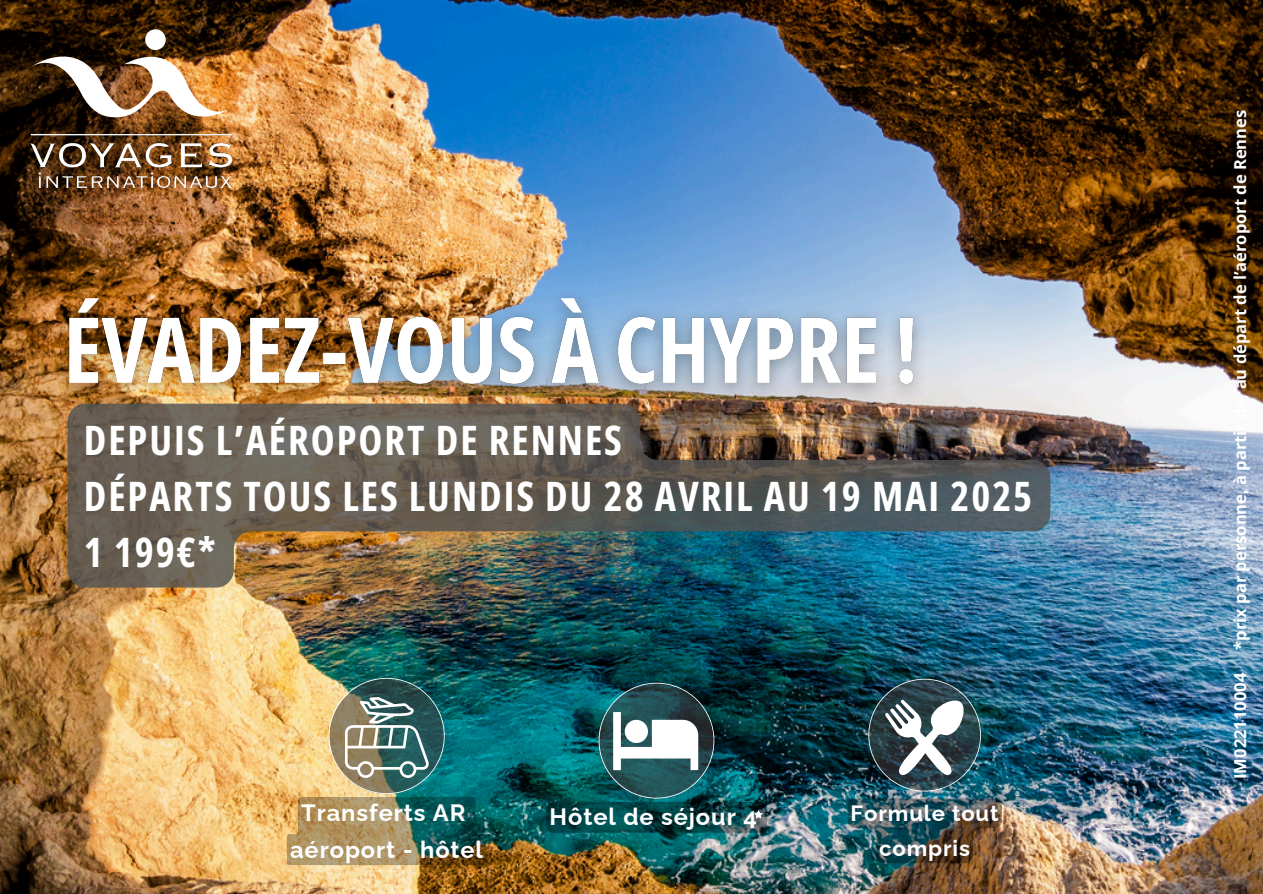
<style>
.page{position:relative;width:1263px;height:894px;background:#fff}
.page>*{position:absolute;margin:0;border:0;box-sizing:border-box;transform-origin:0 0}
.t1{font:700 40.5px/56.2px "Open Sans Condensed";letter-spacing:.05em;color:#fff}
.t2{font:700 23.7px/37.2px "Raleway";letter-spacing:.04em;color:#fff;text-align:center}
.t3{font:700 22.2px/34.8px "Raleway";letter-spacing:.04em;color:#fff;text-align:center}
.t4{font:700 16.5px "Open Sans";color:#fff}
</style>
<div class="page">
<img style="left:0;top:0;width:1263px;height:893px">
<div style="left:145px;top:29px;width:21px;height:21px;background:#fff;border-radius:50%"></div>
<svg style="left:31px;top:56px;width:140px;height:61px"></svg>
<img style="left:124px;top:57px;width:106px;height:60px">
<img style="left:24px;top:129px;width:214px;height:65px">
<img style="left:46px;top:279px;width:891px;height:132px">
<img style="left:68px;top:403px;width:982px;height:184px">
<img style="left:847px;top:798px;width:155px;height:64px">
<img style="left:868px;top:678px;width:113px;height:113px">
<img style="left:287px;top:677px;width:199px;height:187px">
<svg style="left:599px;top:682px;width:115px;height:116px"></svg>
<div style="left:546px;top:801px;width:221px;height:31px;background:#000;border-radius:8px;opacity:.36"></div>
<svg style="left:754px;top:810px;width:8px;height:8px"></svg>
<p class="t1" style="left:84px;top:410px;width:950px">DEPUIS L’AÉROPORT DE RENNES<br>DÉPARTS TOUS LES LUNDIS DU 28 AVRIL AU 19 MAI 2025<br>1 199€*</p>
<h2 class="t2" style="left:290px;top:793px;width:194px">Transferts AR aéroport - hôtel</h2>
<p class="t3" style="left:851px;top:795px;width:150px">Formule tout compris</p>
<p class="t2" style="left:550px;top:797px;width:209px">Hôtel de séjour 4</p>
<p class="t4" style="left:1229px;top:649px;width:541px;rotate:-90deg">*prix par personne, à partir de, au départ de l’aéroport de Rennes</p>
<p class="t4" style="left:1229px;top:778px;width:108px;rotate:-90deg">IM022110004</p>
</div>
